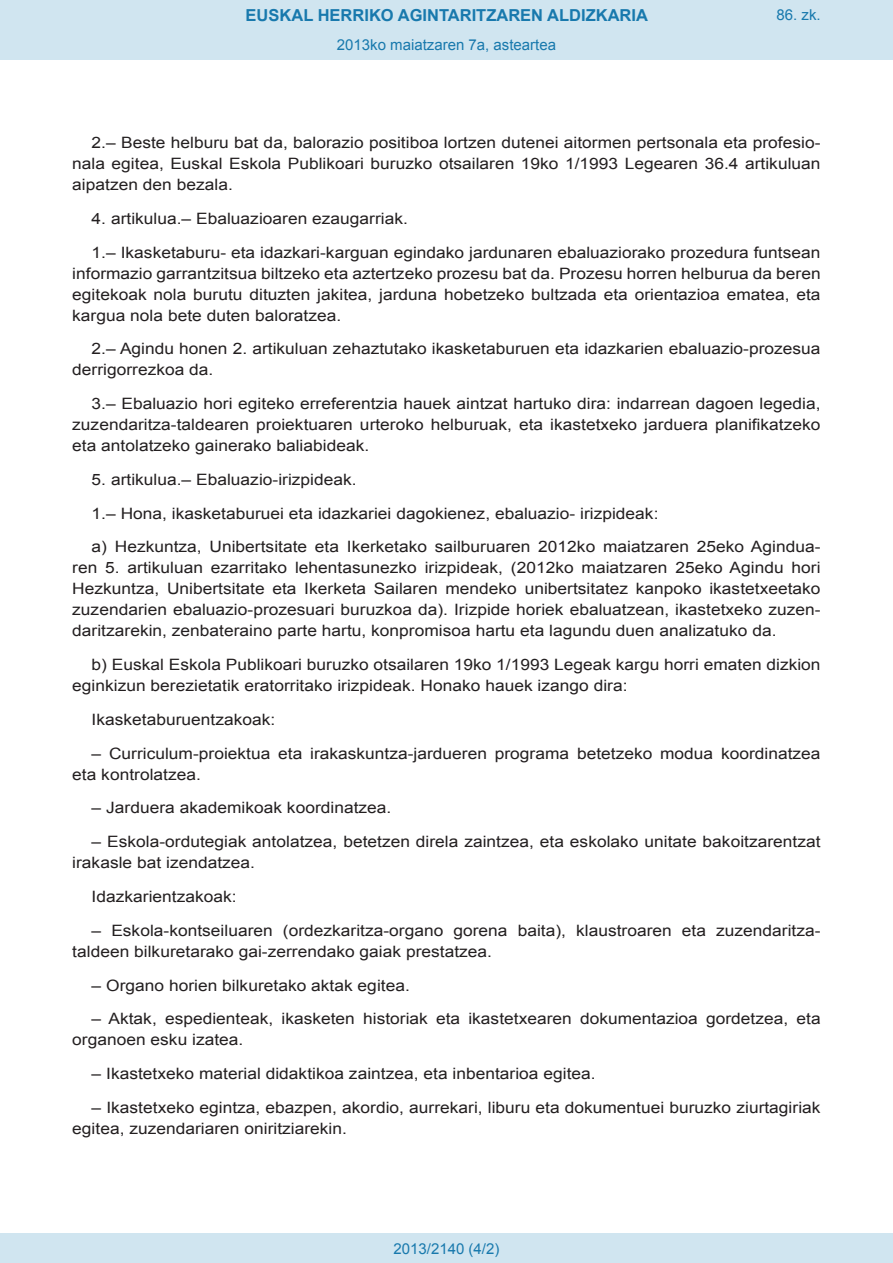
<style>
.page{position:relative;width:893px;height:1263px;background:#fff}
.page>*{position:absolute;margin:0;border:0;box-sizing:border-box;transform-origin:0 0}
.t1{font:700 16.5px "Arial";color:#1879ad}
.BOPVDetalle{font:15.6px/21px "Arial";color:#231f20;scale:1.11 1}
.Paginacion_Centro{font:15px "Arial";color:#1879ad}
</style>
<div class="page">
<div style="left:0;top:0;width:893px;height:60px;background:#d0e5f0"></div>
<div style="left:0;top:1233px;width:893px;height:30px;background:#d0e5f0"></div>
<p class="t1" style="left:246px;top:4px;width:404px">EUSKAL HERRIKO AGINTARITZAREN ALDIZKARIA</p>
<p class="Paginacion_Centro" style="left:337px;top:35px;width:221px">2013ko maiatzaren 7a, asteartea</p>
<p class="Paginacion_Centro" style="left:776px;top:5px;width:46px">86. zk.</p>
<p class="BOPVDetalle" style="left:72px;top:132px;width:676px;text-align:justify;text-indent:19px">2.– Beste helburu bat da, balorazio positiboa lortzen dutenei aitormen pertsonala eta profesio&shy;nala egitea, Euskal Eskola Publikoari buruzko otsailaren 19ko 1/1993 Legearen 36.4 artikuluan aipatzen den bezala.</p>
<p class="BOPVDetalle" style="left:92px;top:208px;width:286px">4. artikulua.– Ebaluazioaren ezaugarriak.</p>
<p class="BOPVDetalle" style="left:72px;top:242px;width:676px;text-align:justify;text-indent:19px">1.– Ikasketaburu- eta idazkari-karguan egindako jardunaren ebaluaziorako prozedura funtsean informazio garrantzitsua biltzeko eta aztertzeko prozesu bat da. Prozesu horren helburua da beren egitekoak nola burutu dituzten jakitea, jarduna hobetzeko bultzada eta orientazioa ematea, eta kargua nola bete duten baloratzea.</p>
<p class="BOPVDetalle" style="left:72px;top:339px;width:676px;text-indent:19px">2.– Agindu honen 2. artikuluan zehaztutako ikasketaburuen eta idazkarien ebaluazio-prozesua derrigorrezkoa da.</p>
<p class="BOPVDetalle" style="left:72px;top:393px;width:676px;text-align:justify;text-indent:19px">3.– Ebaluazio hori egiteko erreferentzia hauek aintzat hartuko dira: indarrean dagoen legedia, zuzendaritza-taldearen proiektuaren urteroko helburuak, eta ikastetxeko jarduera planifikatzeko eta antolatzeko gainerako baliabideak.</p>
<p class="BOPVDetalle" style="left:92px;top:469px;width:240px">5. artikulua.– Ebaluazio-irizpideak.</p>
<p class="BOPVDetalle" style="left:92px;top:503px;width:512px">1.– Hona, ikasketaburuei eta idazkariei dagokienez, ebaluazio- irizpideak:</p>
<p class="BOPVDetalle" style="left:72px;top:537px;width:676px;text-align:justify;text-indent:19px">a) Hezkuntza, Unibertsitate eta Ikerketako sailburuaren 2012ko maiatzaren 25eko Agindua&shy;ren 5. artikuluan ezarritako lehentasunezko irizpideak, (2012ko maiatzaren 25eko Agindu hori Hezkuntza, Unibertsitate eta Ikerketa Sailaren mendeko unibertsitatez kanpoko ikastetxeetako zuzendarien ebaluazio-prozesuari buruzkoa da). Irizpide horiek ebaluatzean, ikastetxeko zuzen&shy;daritzarekin, zenbateraino parte hartu, konpromisoa hartu eta lagundu duen analizatuko da.</p>
<p class="BOPVDetalle" style="left:72px;top:654px;width:676px;text-indent:19px">b) Euskal Eskola Publikoari buruzko otsailaren 19ko 1/1993 Legeak kargu horri ematen dizkion eginkizun berezietatik eratorritako irizpideak. Honako hauek izango dira:</p>
<p class="BOPVDetalle" style="left:92px;top:709px;width:167px">Ikasketaburuentzakoak:</p>
<p class="BOPVDetalle" style="left:72px;top:743px;width:676px;text-indent:19px">– Curriculum-proiektua eta irakaskuntza-jardueren programa betetzeko modua koordinatzea eta kontrolatzea.</p>
<p class="BOPVDetalle" style="left:92px;top:798px;width:272px">– Jarduera akademikoak koordinatzea.</p>
<p class="BOPVDetalle" style="left:72px;top:831px;width:676px;text-indent:19px">– Eskola-ordutegiak antolatzea, betetzen direla zaintzea, eta eskolako unitate bakoitzarentzat irakasle bat izendatzea.</p>
<p class="BOPVDetalle" style="left:92px;top:886px;width:132px">Idazkarientzakoak:</p>
<p class="BOPVDetalle" style="left:72px;top:920px;width:676px;text-indent:19px">– Eskola-kontseiluaren (ordezkaritza-organo gorena baita), klaustroaren eta zuzendaritza&shy;taldeen bilkuretarako gai-zerrendako gaiak prestatzea.</p>
<p class="BOPVDetalle" style="left:92px;top:975px;width:288px">– Organo horien bilkuretako aktak egitea.</p>
<p class="BOPVDetalle" style="left:72px;top:1008px;width:676px;text-indent:19px">– Aktak, espedienteak, ikasketen historiak eta ikastetxearen dokumentazioa gordetzea, eta organoen esku izatea.</p>
<p class="BOPVDetalle" style="left:92px;top:1063px;width:456px">– Ikastetxeko material didaktikoa zaintzea, eta inbentarioa egitea.</p>
<p class="BOPVDetalle" style="left:72px;top:1097px;width:676px;text-indent:19px">– Ikastetxeko egintza, ebazpen, akordio, aurrekari, liburu eta dokumentuei buruzko ziurtagiriak egitea, zuzendariaren oniritziarekin.</p>
<p class="Paginacion_Centro" style="left:393px;top:1238px;width:107px">2013/2140 (4/2)</p>
</div>
